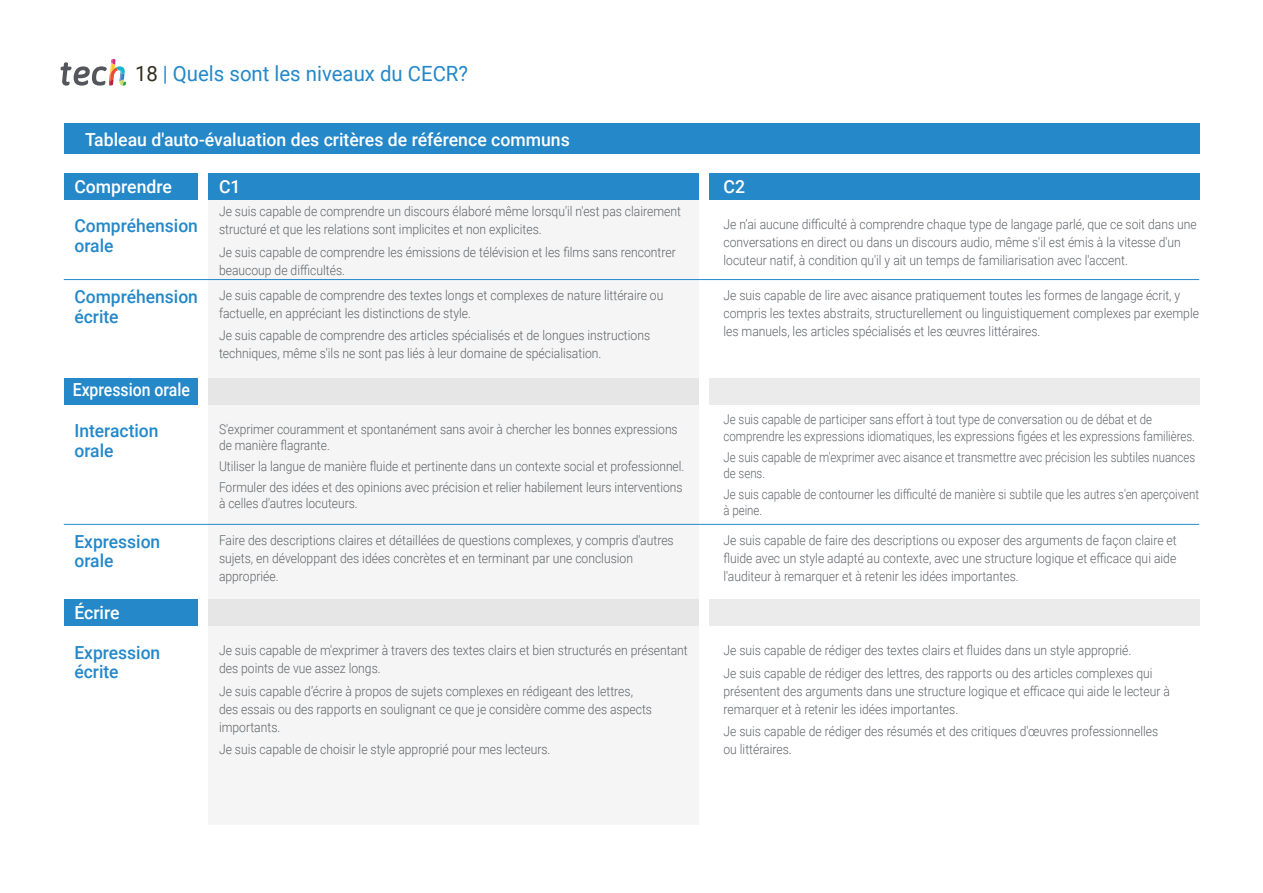
<style>
.page{position:relative;width:1263px;height:893px;background:#fff}
.page>*{position:absolute;margin:0;border:0;box-sizing:border-box;transform-origin:0 0}
.t1{font:21px "Roboto";color:#2488c9}
.t2{font:500 18px/19.5px "Roboto";color:#2488c9}
.t3{font:500 18px "Roboto";color:#fff}
.t4{font:500 18px "Roboto";color:#fff;scale:.88 1}
.t5{font:300 13.5px/18px "Roboto";color:#61646a;scale:.9 1}
.t6{font:300 13.5px/16.5px "Roboto";color:#61646a;scale:.85 1}
.t7{font:300 13.5px/16.5px "Roboto";color:#61646a;scale:.89 1}
.s1{color:#312e20}
</style>
<div class="page">
<div style="left:208px;top:173px;width:490px;height:651px;background:#f4f5f4"></div>
<div style="left:64px;top:173px;width:134px;height:27px;background:#2488c9"></div>
<div style="left:64px;top:378px;width:134px;height:27px;background:#2488c9"></div>
<div style="left:64px;top:600px;width:134px;height:26px;background:#2488c9"></div>
<div style="left:64px;top:124px;width:1135px;height:30px;background:#2488c9"></div>
<div style="left:208px;top:173px;width:490px;height:27px;background:#2488c9"></div>
<div style="left:709px;top:173px;width:490px;height:27px;background:#2488c9"></div>
<hr style="left:64px;top:279px;width:1135px;height:1px;background:#2488c9">
<hr style="left:64px;top:524px;width:1135px;height:1px;background:#2488c9">
<div style="left:208px;top:378px;width:490px;height:27px;background:#e5e6e5"></div>
<div style="left:208px;top:600px;width:490px;height:26px;background:#e5e6e5"></div>
<div style="left:709px;top:378px;width:490px;height:27px;background:#eaebea"></div>
<div style="left:709px;top:600px;width:490px;height:26px;background:#eaebea"></div>
<svg style="left:61px;top:59px;width:65px;height:27px"></svg>
<h1 class="t1" style="left:135px;top:59px;width:335px"><span class="s1">18</span> | Quels sont les niveaux du CECR?</h1>
<h2 class="t3" style="left:85px;top:126px;width:486px">Tableau d'auto-évaluation des critères de référence communs</h2>
<h2 class="t3" style="left:219px;top:174px;width:23px">C1</h2>
<h2 class="t3" style="left:723px;top:174px;width:23px">C2</h2>
<h2 class="t2" style="left:74px;top:216px;width:125px">Compréhension orale</h2>
<h2 class="t3" style="left:74px;top:174px;width:99px">Comprendre</h2>
<p class="t5" style="left:219px;top:202px;width:515px">Je suis capable de comprendre un discours élaboré même lorsqu'il n'est pas clairement structuré et que les relations sont implicites et non explicites.</p>
<p class="t5" style="left:219px;top:242px;width:509px">Je suis capable de comprendre les émissions de télévision et les films sans rencontrer beaucoup de difficultés.</p>
<p class="t5" style="left:723px;top:215px;width:527px">Je n’ai aucune difficulté à comprendre chaque type de langage parlé, que ce soit dans une conversations en direct ou dans un discours audio, même s'il est émis à la vitesse d'un locuteur natif, à condition qu'il y ait un temps de familiarisation avec l'accent.</p>
<h2 class="t2" style="left:74px;top:286px;width:125px">Compréhension écrite</h2>
<h2 class="t4" style="left:73px;top:377px;width:135px">Expression orale</h2>
<h2 class="t2" style="left:74px;top:420px;width:86px">Interaction orale</h2>
<h2 class="t2" style="left:74px;top:531px;width:87px">Expression orale</h2>
<h2 class="t3" style="left:74px;top:600px;width:47px">Écrire</h2>
<h2 class="t2" style="left:74px;top:642px;width:87px">Expression écrite</h2>
<p class="t5" style="left:219px;top:285px;width:495px">Je suis capable de comprendre des textes longs et complexes de nature littéraire ou factuelle, en appréciant les distinctions de style.</p>
<p class="t5" style="left:219px;top:326px;width:481px">Je suis capable de comprendre des articles spécialisés et de longues instructions techniques, même s'ils ne sont pas liés à leur domaine de spécialisation.</p>
<p class="t7" style="left:219px;top:420px;width:517px">S'exprimer couramment et spontanément sans avoir à chercher les bonnes expressions de manière flagrante.</p>
<p class="t7" style="left:219px;top:455px;width:524px;line-height:20.7px">Utiliser la langue de manière fluide et pertinente dans un contexte social et professionnel.<br>Formuler des idées et des opinions avec précision et relier habilement leurs interventions</p>
<p class="t7" style="left:219px;top:495px;width:157px">à celles d'autres locuteurs.</p>
<p class="t5" style="left:219px;top:530px;width:507px">Faire des descriptions claires et détaillées de questions complexes, y compris d'autres sujets, en développant des idées concrètes et en terminant par une conclusion appropriée.</p>
<p class="t5" style="left:219px;top:641px;width:522px">Je suis capable de m'exprimer à travers des textes clairs et bien structurés en présentant des points de vue assez longs.</p>
<p class="t5" style="left:219px;top:681px;width:483px">Je suis capable d’écrire à propos de sujets complexes en rédigeant des lettres, des essais ou des rapports en soulignant ce que je considère comme des aspects importants.</p>
<p class="t5" style="left:219px;top:740px;width:370px">Je suis capable de choisir le style approprié pour mes lecteurs.</p>
<p class="t5" style="left:723px;top:285px;width:530px">Je suis capable de lire avec aisance pratiquement toutes les formes de langage écrit, y compris les textes abstraits, structurellement ou linguistiquement complexes par exemple les manuels, les articles spécialisés et les œuvres littéraires.</p>
<p class="t6" style="left:723px;top:411px;width:556px">Je suis capable de participer sans effort à tout type de conversation ou de débat et de comprendre les expressions idiomatiques, les expressions figées et les expressions familières.</p>
<p class="t6" style="left:723px;top:448px;width:556px">Je suis capable de m'exprimer avec aisance et transmettre avec précision les subtiles nuances de sens.</p>
<p class="t6" style="left:723px;top:485px;width:561px">Je suis capable de contourner les difficulté de manière si subtile que les autres s'en aperçoivent à peine.</p>
<p class="t5" style="left:723px;top:530px;width:505px;text-align:justify">Je suis capable de faire des descriptions ou exposer des arguments de façon claire et fluide avec un style adapté au contexte, avec une structure logique et efficace qui aide l'auditeur à remarquer et à retenir les idées importantes.</p>
<p class="t5" style="left:723px;top:639px;width:478px;line-height:22.2px">Je suis capable de rédiger des textes clairs et fluides dans un style approprié.<br>Je suis capable de rédiger des lettres, des rapports ou des articles complexes qui</p>
<p class="t5" style="left:723px;top:681px;width:498px">présentent des arguments dans une structure logique et efficace qui aide le lecteur à remarquer et à retenir les idées importantes.</p>
<p class="t5" style="left:723px;top:722px;width:485px">Je suis capable de rédiger des résumés et des critiques d'œuvres professionnelles ou littéraires.</p>
</div>
